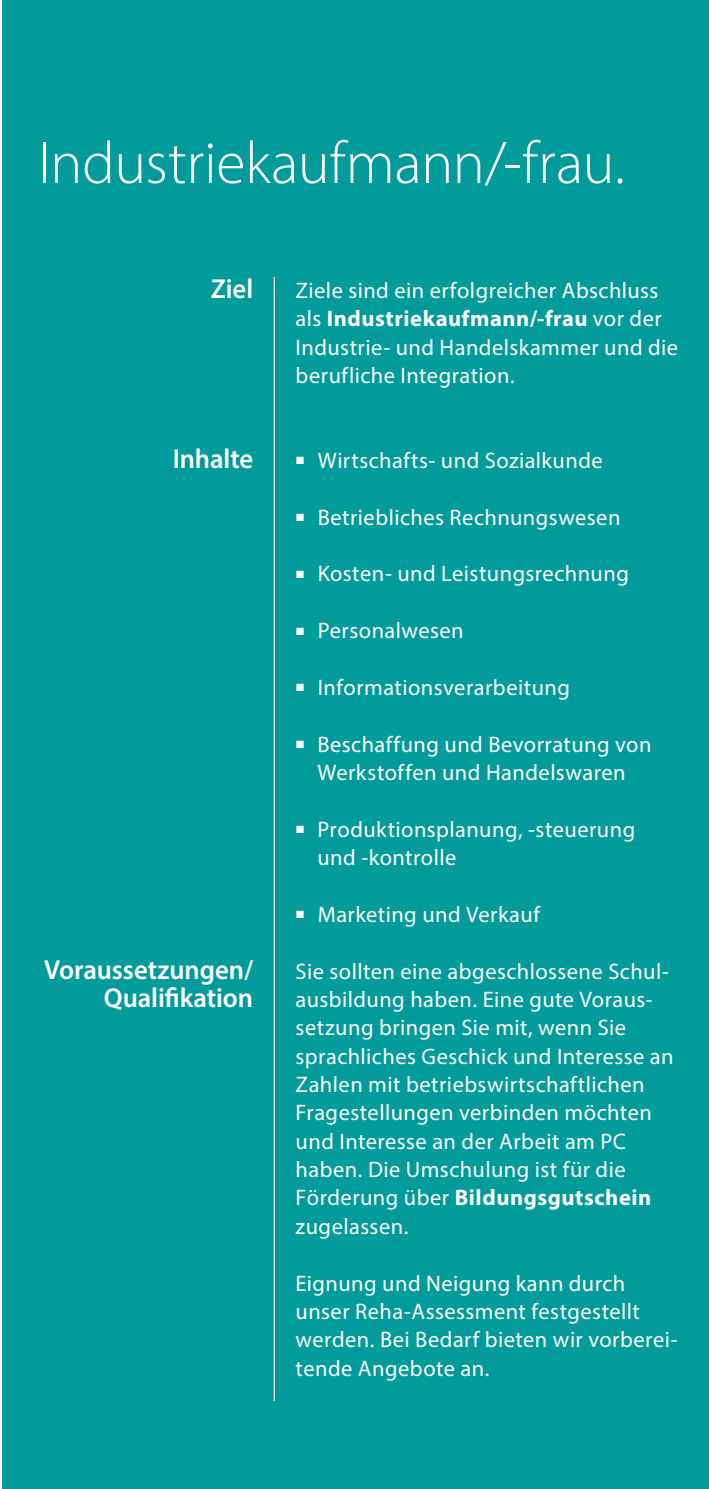
<style>
.page{position:relative;width:709px;height:1489px;background:#fff}
.page>*{position:absolute;margin:0;border:0;box-sizing:border-box;transform-origin:0 0}
.t1{font:300 60px "Myriad Pro";letter-spacing:-.005em;color:#fff}
.t2{font:600 27.5px/28.2px "Myriad Pro";letter-spacing:-.005em;color:#fff;text-align:right}
.t3{font:22.5px/28.2px "Myriad Pro";letter-spacing:.02em;color:#fff}
.t4{font:12.5px "Wingdings";color:#fff}
.s1{font-weight:700}
</style>
<div class="page">
<div style="left:3px;top:0;width:706px;height:1488px;background:#009b9a"></div>
<hr style="left:274px;top:277px;width:1px;height:1123px;background:#fff">
<h1 class="t1" style="left:38px;top:127px;width:588px">Industriekaufmann/-frau.</h1>
<p class="t2" style="left:211px;top:274px;width:44px">Ziel</p>
<p class="t2" style="left:173px;top:444px;width:82px">Inhalte</p>
<p class="t2" style="left:44px;top:954px;width:210px">Voraussetzungen/<br>Qualifikation</p>
<p class="t3" style="left:296px;top:276px;width:384px">Ziele sind ein erfolgreicher Abschluss als <span class="s1">Industriekaufmann/-frau</span> vor der Industrie- und Handelskammer und die berufliche Integration.</p>
<p class="t3" style="left:296px;top:446px;width:309px">■ Wirtschafts- und Sozialkunde</p>
<p class="t3" style="left:296px;top:502px;width:326px">■ Betriebliches Rechnungswesen</p>
<p class="t3" style="left:296px;top:559px;width:335px">■ Kosten- und Leistungsrechnung</p>
<p class="t3" style="left:296px;top:616px;width:170px">■ Personalwesen</p>
<p class="t3" style="left:296px;top:672px;width:276px">■ Informationsverarbeitung</p>
<p class="t4" style="left:296px;top:737px;width:11px">■</p>
<p class="t3" style="left:317px;top:729px;width:335px">Beschaffung und Bevorratung von<br>Werkstoffen und Handelswaren</p>
<p class="t4" style="left:296px;top:823px;width:11px">■</p>
<p class="t3" style="left:317px;top:814px;width:319px">Produktionsplanung, -steuerung und -kontrolle</p>
<p class="t3" style="left:296px;top:899px;width:246px">■ Marketing und Verkauf</p>
<p class="t3" style="left:296px;top:956px;width:379px">Sie sollten eine abgeschlossene Schul&shy;ausbildung haben. Eine gute Voraus&shy;setzung bringen Sie mit, wenn Sie sprachliches Geschick und Interesse an Zahlen mit betriebswirtschaftlichen Fragestellungen verbinden möchten und Interesse an der Arbeit am PC haben. Die Umschulung ist für die Förderung über <span class="s1">Bildungsgutschein </span>zugelassen.</p>
<p class="t3" style="left:296px;top:1268px;width:383px">Eignung und Neigung kann durch unser Reha-Assessment festgestellt werden. Bei Bedarf bieten wir vorberei&shy;tende Angebote an.</p>
</div>
